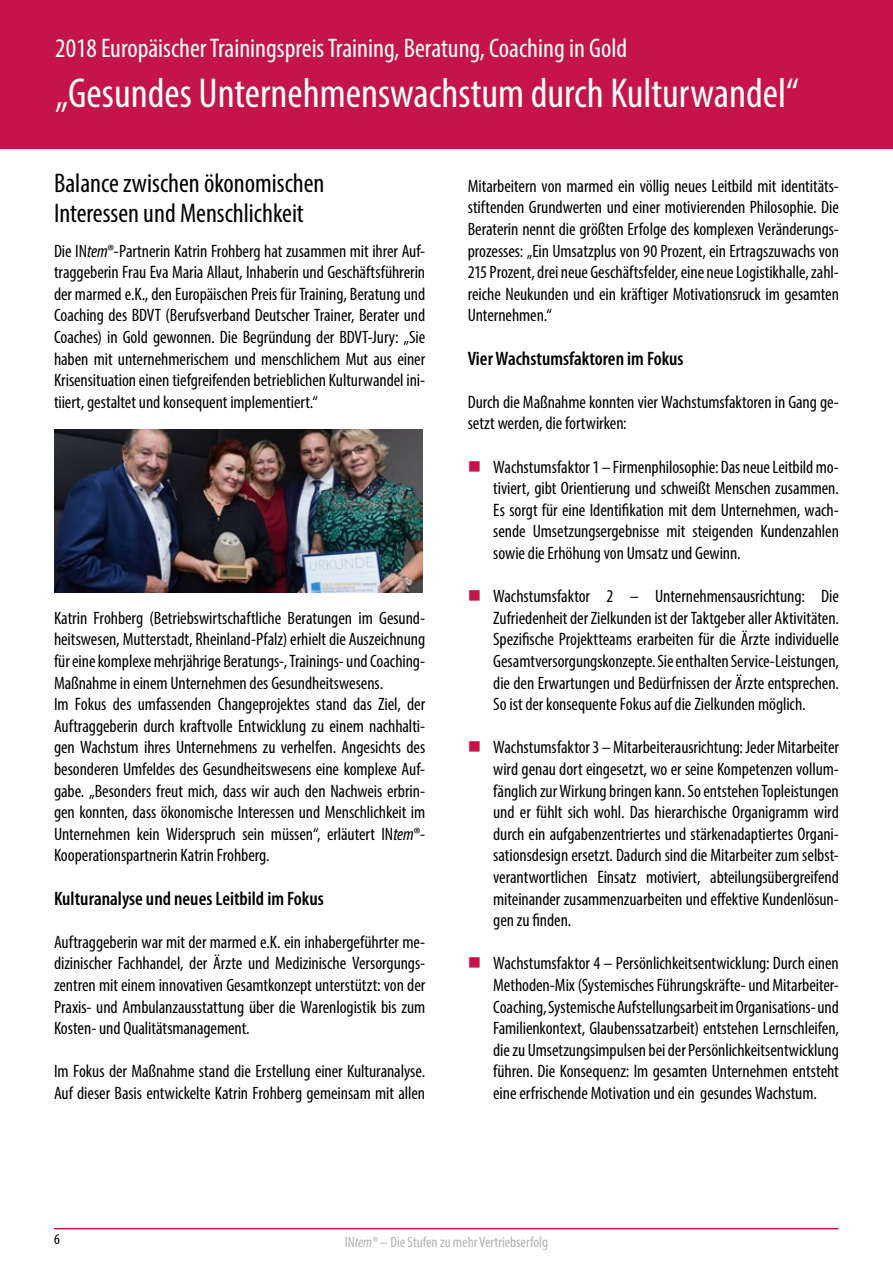
<style>
.page{position:relative;width:893px;height:1263px;background:#fff}
.page>*{position:absolute;margin:0;border:0;box-sizing:border-box;transform-origin:0 0}
.t1{font:condensed 42px "Myriad Pro";color:#fff}
.t2{font:condensed 27px "Myriad Pro";color:#fff}
.t3{font:condensed 27px/30px "Myriad Pro";color:#000}
.t4{font:600 condensed 19.5px "Myriad Pro";color:#000}
.t5{font:condensed 18px/21.6px "Myriad Pro";letter-spacing:-.005em;color:#000;text-align:justify}
.t6{font:condensed 15px "Myriad Pro";color:#b1b2b3}
.t7{font:condensed 15px "Myriad Pro";color:#000}
.s1{font-style:italic}
.s2{font-stretch:normal}
</style>
<div class="page">
<div style="left:0;top:0;width:893px;height:148px;background:#c51447"></div>
<hr style="left:54px;top:1228px;width:784px;height:1px;background:#c51447">
<img style="left:55px;top:429px;width:367px;height:163px">
<h2 class="t2" style="left:55px;top:32px;width:573px">2018 Europäischer Trainingspreis Training, Beratung, Coaching in Gold</h2>
<h1 class="t1" style="left:55px;top:68px;width:745px">„Gesundes Unternehmenswachstum durch Kulturwandel“</h1>
<h2 class="t3" style="left:54px;top:167px;width:272px">Balance zwischen ökonomischen<br>Interessen und Menschlichkeit</h2>
<p class="t5" style="left:54px;top:240px;width:373px">Die IN<span class="s1">tem</span>®-Partnerin Katrin Frohberg hat zusammen mit ihrer Auf&shy;traggeberin Frau Eva Maria Allaut, Inhaberin und Geschäftsführerin der marmed e.K., den Europäischen Preis für Training, Beratung und Coaching des BDVT (Berufsverband Deutscher Trainer, Berater und Coaches) in Gold gewonnen. Die Begründung der BDVT-Jury: „Sie haben mit unternehmerischem und menschlichem Mut aus einer Krisensituation einen tiefgreifenden betrieblichen Kulturwandel ini&shy;tiiert, gestaltet und konsequent implementiert.“</p>
<p class="t5" style="left:54px;top:607px;width:373px;text-align:left">Katrin Frohberg (Betriebswirtschaftliche Beratungen im Gesund&shy;heitswesen, Mutterstadt, Rheinland-Pfalz) erhielt die Auszeichnung für eine komplexe mehrjährige Beratungs-, Trainings- und Coaching-Maßnahme in einem Unternehmen des Gesundheitswesens.<br>Im Fokus des umfassenden Changeprojektes stand das Ziel, der Auftraggeberin durch kraftvolle Entwicklung zu einem nachhalti&shy;gen Wachstum ihres Unternehmens zu verhelfen. Angesichts des besonderen Umfeldes des Gesundheitswesens eine komplexe Auf&shy;gabe. „Besonders freut mich, dass wir auch den Nachweis erbrin&shy;gen konnten, dass ökonomische Interessen und Menschlichkeit im Unternehmen kein Widerspruch sein müssen“, erläutert IN<span class="s1">tem</span>®- Kooperationspartnerin Katrin Frohberg.</p>
<p class="t4" style="left:54px;top:887px;width:271px">Kulturanalyse und neues Leitbild im Fokus</p>
<p class="t5" style="left:54px;top:931px;width:373px">Auftraggeberin war mit der marmed e.K. ein inhabergeführter me&shy;dizinischer Fachhandel, der Ärzte und Medizinische Versorgungs&shy;zentren mit einem innovativen Gesamtkonzept unterstützt: von der Praxis- und Ambulanzausstattung über die Warenlogistik bis zum Kosten- und Qualitätsmanagement.</p>
<p class="t5" style="left:54px;top:1060px;width:373px">Im Fokus der Maßnahme stand die Erstellung einer Kulturanalyse.<br>Auf dieser Basis entwickelte Katrin Frohberg gemeinsam mit allen</p>
<p class="t5" style="left:468px;top:175px;width:373px">Mitarbeitern von marmed ein völlig neues Leitbild mit identitäts&shy;stiftenden Grundwerten und einer motivierenden Philosophie. Die Beraterin nennt die größten Erfolge des komplexen Veränderungs&shy;prozesses: „Ein Umsatzplus von 90 Prozent, ein Ertragszuwachs von 215 Prozent, drei neue Geschäftsfelder, eine neue Logistikhalle, zahl&shy;reiche Neukunden und ein kräftiger Motivationsruck im gesamten Unternehmen.“</p>
<p class="t4" style="left:468px;top:347px;width:217px">Vier Wachstumsfaktoren im Fokus</p>
<p class="t5" style="left:468px;top:391px;width:373px">Durch die Maßnahme konnten vier Wachstumsfaktoren in Gang ge&shy;setzt werden, die fortwirken:</p>
<p class="t5" style="left:493px;top:456px;width:347px">Wachstumsfaktor 1 – Firmenphilosophie: Das neue Leitbild mo&shy;tiviert, gibt Orientierung und schweißt Menschen zusammen.<br>Es sorgt für eine Identifikation mit dem Unternehmen, wach&shy;sende Umsetzungsergebnisse mit steigenden Kundenzahlen sowie die Erhöhung von Umsatz und Gewinn.</p>
<p class="t5" style="left:493px;top:585px;width:347px">Wachstumsfaktor 2 – Unternehmensausrichtung: Die Zufriedenheit der Zielkunden ist der Taktgeber aller Aktivitäten.<br>Spezifische Projektteams erarbeiten für die Ärzte individuelle Gesamtversorgungskonzepte. Sie enthalten Service-Leistungen, die den Erwartungen und Bedürfnissen der Ärzte entsprechen.<br>So ist der konsequente Fokus auf die Zielkunden möglich.</p>
<p class="t5" style="left:493px;top:736px;width:347px">Wachstumsfaktor 3 – Mitarbeiterausrichtung: Jeder Mitarbeiter wird genau dort eingesetzt, wo er seine Kompetenzen vollum&shy;fänglich zur Wirkung bringen kann. So entstehen Topleistungen und er fühlt sich wohl. Das hierarchische Organigramm wird durch ein aufgabenzentriertes und stärkenadaptiertes Organi&shy;sationsdesign ersetzt. Dadurch sind die Mitarbeiter zum selbst&shy;verantwortlichen Einsatz motiviert, abteilungsübergreifend miteinander zusammenzuarbeiten und effektive Kundenlösun&shy;gen zu finden.</p>
<p class="t5" style="left:493px;top:952px;width:347px">Wachstumsfaktor 4 – Persönlichkeitsentwicklung: Durch einen Methoden-Mix (Systemisches Führungskräfte- und Mitarbeiter-Coaching, Systemische Aufstellungsarbeit im Organisations- und Familienkontext, Glaubenssatzarbeit) entstehen Lernschleifen, die zu Umsetzungsimpulsen bei der Persönlichkeitsentwicklung führen. Die Konsequenz: Im gesamten Unternehmen entsteht eine erfrischende Motivation und ein gesundes Wachstum.</p>
<p class="t7" style="left:54px;top:1230px;width:7px">6</p>
<p class="t6" style="left:345px;top:1232px;width:205px">IN<span class="s1">tem®</span> <span class="s2">–</span> Die Stufen zu mehr Vertriebserfolg</p>
</div>
